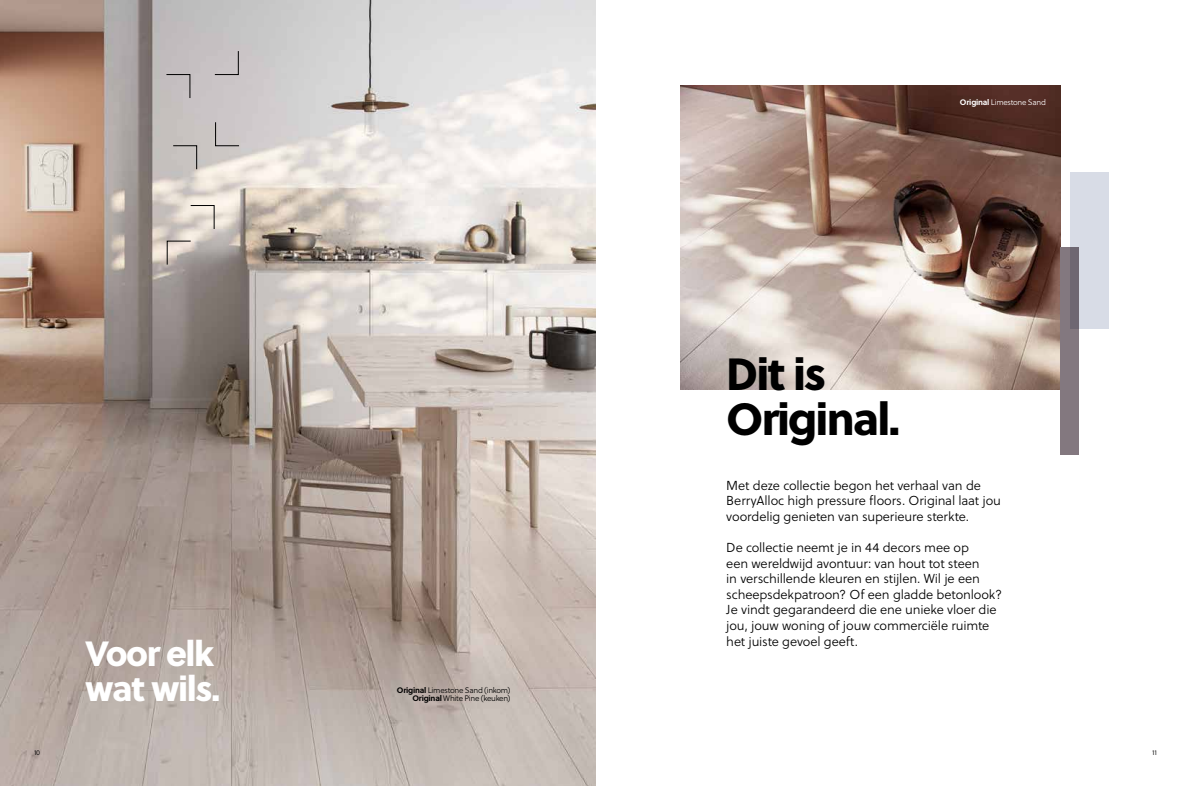
<style>
.page{position:relative;width:1191px;height:786px;background:#fff}
.page>*{position:absolute;margin:0;border:0;box-sizing:border-box;transform-origin:0 0}
.t1{font:45px/45px "Soleil Xb";letter-spacing:-.04em;color:#000}
.t2{font:35px/35px "Soleil Xb";letter-spacing:-.04em;color:#fff}
.t3{font:13px/15.6px "Soleil Lt";letter-spacing:-.01em;color:#000}
.t4{font:8px/8px "Soleil Lt";letter-spacing:-.035em;color:#000;text-align:right}
.t5{font:8px "Soleil Lt";letter-spacing:-.035em;color:#fff}
.s1{font-family:"Soleil";font-weight:700}
</style>
<div class="page">
<img style="left:680px;top:85px;width:380px;height:304px">
<img style="left:0;top:0;width:595px;height:785px">
<svg style="left:166px;top:50px;width:74px;height:215px;background:#cbc4c1"></svg>
<div style="left:1060px;top:247px;width:19px;height:207px;background:#83787f"></div>
<div style="left:1069px;top:172px;width:39px;height:157px;background:#d8dce6"></div>
<h2 class="t2" style="left:85px;top:633px;width:137px">Voor elk wat wils.</h2>
<p class="t4" style="left:397px;top:685px;width:115px"><span class="s1">Original</span> Limestone Sand (inkom)<br><span class="s1">Original</span> White Pine (keuken)</p>
<p class="t5" style="left:960px;top:97px;width:88px"><span class="s1">Original</span> Limestone Sand</p>
<h1 class="t1" style="left:726px;top:349px;width:175px">Dit is<br>Original.</h1>
<p class="t3" style="left:726px;top:477px;width:276px">Met deze collectie begon het verhaal van de<br>BerryAlloc high pressure floors. Original laat jou voordelig genieten van superieure sterkte.</p>
<p class="t3" style="left:726px;top:539px;width:277px">De collectie neemt je in 44 decors mee op<br>een wereldwijd avontuur: van hout tot steen<br>in verschillende kleuren en stijlen. Wil je een scheepsdekpatroon? Of een gladde betonlook?<br>Je vindt gegarandeerd die ene unieke vloer die jou, jouw woning of jouw commerciële ruimte het juiste gevoel geeft.</p>
<p class="t4" style="left:34px;top:747px;width:8px">10</p>
<p class="t4" style="left:1152px;top:747px;width:6px">11</p>
</div>
